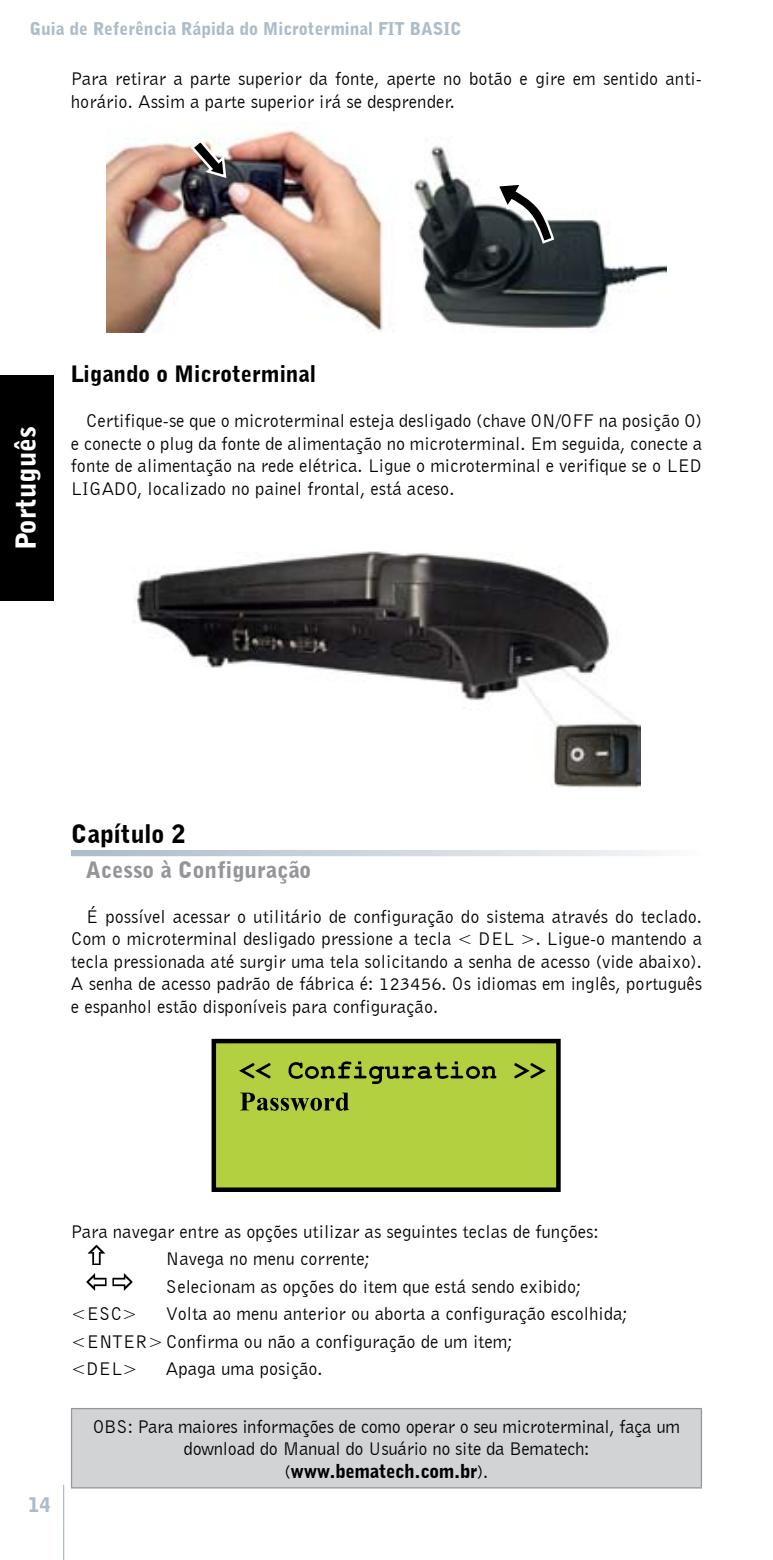
<style>
.page{position:relative;width:773px;height:1560px;background:#fff}
.page>*{position:absolute;margin:0;border:0;box-sizing:border-box;transform-origin:0 0}
.t1{font:900 27.5px "Bell Gothic BT";color:#fff}
.t2{font:900 25px "Bell Gothic BT";color:#000}
.t3{font:900 22.5px "Bell Gothic BT";color:#000}
.t4{font:900 22.5px "Bell Gothic BT";color:#939598}
.t5{font:900 20px "Bell Gothic BT";color:#adbcc8}
.t6{font:18.75px/22.5px "Bell Gothic BT";color:#000}
.t7{font:900 17.5px "Bell Gothic BT";color:#adbcc8}
.s1{font-weight:900}
</style>
<div class="page">
<img style="left:107px;top:130px;width:559px;height:203px">
<img style="left:134px;top:551px;width:506px;height:236px">
<div style="left:214px;top:1040px;width:344px;height:149px;background:#b2d040"></div>
<div style="left:211px;top:1038px;width:349px;height:153px;border:5px solid #000"></div>
<svg style="left:239px;top:1061px;width:306px;height:49px"></svg>
<svg style="left:88px;top:1244px;width:17px;height:20px"></svg>
<svg style="left:86px;top:1273px;width:20px;height:17px"></svg>
<svg style="left:112px;top:1273px;width:20px;height:17px"></svg>
<div style="left:71px;top:1408px;width:630px;height:79px;background:#d1d3d4"></div>
<hr style="left:71px;top:1407px;width:631px;height:1px;background:#939598">
<hr style="left:71px;top:1408px;width:1px;height:78px;background:#939598">
<hr style="left:700px;top:1408px;width:2px;height:78px;background:#939598">
<hr style="left:71px;top:1486px;width:631px;height:2px;background:#939598">
<div style="left:0;top:376px;width:53px;height:225px;background:#000"></div>
<svg style="left:71px;top:850px;width:590px;height:6px;background:#ced6de"></svg>
<svg style="left:189px;top:137px;width:39px;height:43px"></svg>
<svg style="left:494px;top:181px;width:61px;height:64px"></svg>
<hr style="left:63px;top:1484px;width:1px;height:75px;background:#adbcc8">
<p class="t7" style="left:30px;top:18px;width:434px">Guia de Referência Rápida do Microterminal FIT BASIC</p>
<p class="t6" style="left:71px;top:67px;width:632px">Para retirar a parte superior da fonte, aperte no botão e gire em sentido anti&shy;horário. Assim a parte superior irá se desprender.</p>
<h1 class="t1" style="left:9px;top:550px;width:125px;rotate:-90deg">Português</h1>
<p class="t3" style="left:71px;top:360px;width:246px">Ligando o Microterminal</p>
<p class="t6" style="left:71px;top:409px;width:632px;text-align:justify;text-indent:15px">Certifique-se que o microterminal esteja desligado (chave ON/OFF na posição O) e conecte o plug da fonte de alimentação no microterminal. Em seguida, conecte a fonte de alimentação na rede elétrica. Ligue o microterminal e verifique se o LED LIGADO, localizado no painel frontal, está aceso.</p>
<h2 class="t2" style="left:71px;top:817px;width:116px">Capítulo 2</h2>
<p class="t4" style="left:86px;top:855px;width:227px">Acesso à Configuração</p>
<p class="t6" style="left:71px;top:904px;width:632px;text-align:justify;text-indent:15px">É possível acessar o utilitário de configuração do sistema através do teclado.<br>Com o microterminal desligado pressione a tecla &lt; DEL &gt;. Ligue-o mantendo a tecla pressionada até surgir uma tela solicitando a senha de acesso (vide abaixo).<br>A senha de acesso padrão de fábrica é: 123456. Os idiomas em inglês, português e espanhol estão disponíveis para configuração.</p>
<p class="t5" style="left:28px;top:1491px;width:24px">14</p>
<p class="t6" style="left:71px;top:1219px;width:529px">Para navegar entre as opções utilizar as seguintes teclas de funções:</p>
<p class="t6" style="left:166px;top:1247px;width:205px">Navega no menu corrente;</p>
<p class="t6" style="left:166px;top:1274px;width:417px">Selecionam as opções do item que está sendo exibido;</p>
<p class="t6" style="left:71px;top:1302px;width:68px">&lt;ESC&gt;</p>
<p class="t6" style="left:71px;top:1299px;width:558px;line-height:27.5px;text-indent:95px">Volta ao menu anterior ou aborta a configuração escolhida; &lt;ENTER&gt;Confirma ou não a configuração de um item;<br>&lt;DEL&gt;</p>
<p class="t6" style="left:166px;top:1357px;width:158px">Apaga uma posição.</p>
<p class="t6" style="left:93px;top:1414px;width:588px;text-align:center">OBS: Para maiores informações de como operar o seu microterminal, faça um download do Manual do Usuário no site da Bematech: (<span class="s1">www.bematech.com.br</span>).</p>
</div>
